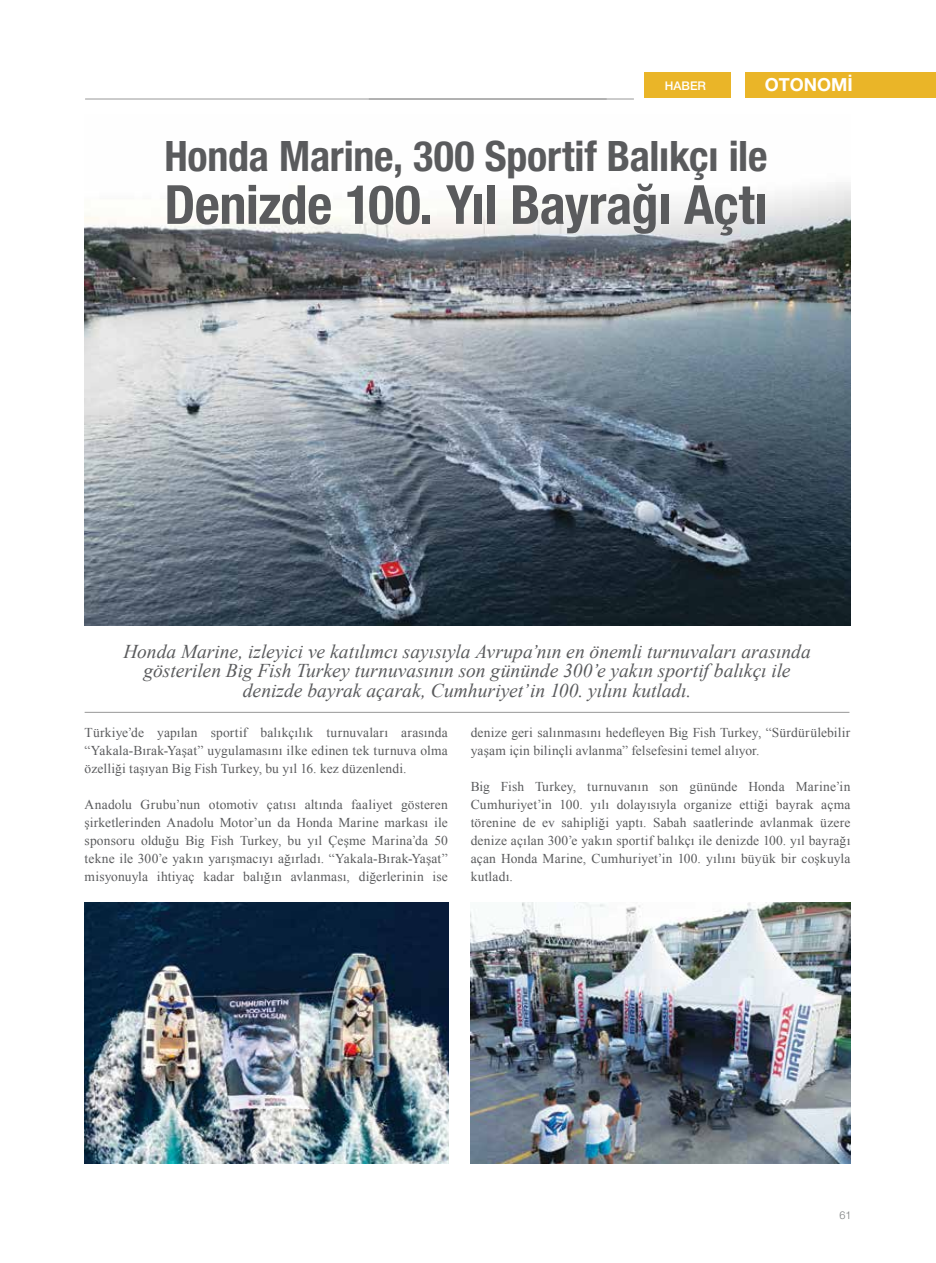
<style>
.page{position:relative;width:936px;height:1263px;background:#fff}
.page>*{position:absolute;margin:0;border:0;box-sizing:border-box;transform-origin:0 0}
.t1{font:700 condensed 54px "Helvetica Neue LT Pro";letter-spacing:-.01em;color:#5a5b5d}
.t2{font:700 condensed 42px "Helvetica Neue LT Pro";letter-spacing:-.005em;color:#5a5b5d}
.t3{font:italic 19.5px/19.5px "Times New Roman";color:#5a5b5d;text-align:center}
.t4{font:700 18px "Helvetica Neue LT Pro";color:#fff}
.t5{font:13.5px/18px "Times New Roman";letter-spacing:.01em;color:#5a5b5d;text-align:justify}
.t6{font:500 12px "Helvetica Neue LT Pro";color:#fff}
.t7{font:300 10.8px "Helvetica Neue LT Pro";color:#7a7c7e}
</style>
<div class="page">
<hr style="left:369px;top:99px;width:265px;height:1px;background:#989898">
<img style="left:85px;top:184px;width:765px;height:442px">
<hr style="left:85px;top:99px;width:521px;height:1px;background:#989898">
<hr style="left:85px;top:712px;width:764px;height:1px;background:#989898">
<img style="left:85px;top:902px;width:363px;height:262px">
<img style="left:470px;top:902px;width:380px;height:262px">
<div style="left:644px;top:73px;width:86px;height:25px;background:#eab528"></div>
<div style="left:745px;top:73px;width:190px;height:25px;background:#eab528"></div>
<p class="t6" style="left:665px;top:79px;width:43px">HABER</p>
<h3 class="t4" style="left:764px;top:74px;width:89px">OTONOMİ</h3>
<p class="t6" style="left:644px;top:79px;width:43px">HABER</p>
<h2 class="t2" style="left:164px;top:131px;width:604px">Honda Marine, 300 Sportif Balıkçı ile</h2>
<h1 class="t1" style="left:164px;top:172px;width:604px">Denizde 100. Yıl Bayrağı Açtı</h1>
<p class="t3" style="left:123px;top:641px;width:688px">Honda Marine, izleyici ve katılımcı sayısıyla Avrupa’nın en önemli turnuvaları arasında gösterilen Big Fish Turkey turnuvasının son gününde 300’e yakın sportif balıkçı ile denizde bayrak açarak, Cumhuriyet’in 100. yılını kutladı.</p>
<p class="t5" style="left:85px;top:723px;width:365px">Türkiye’de yapılan sportif balıkçılık turnuvaları arasında “Yakala-Bırak-Yaşat” uygulamasını ilke edinen tek turnuva olma özelliği taşıyan Big Fish Turkey, bu yıl 16. kez düzenlendi.</p>
<p class="t5" style="left:85px;top:795px;width:365px">Anadolu Grubu’nun otomotiv çatısı altında faaliyet gösteren şirketlerinden Anadolu Motor’un da Honda Marine markası ile sponsoru olduğu Big Fish Turkey, bu yıl Çeşme Marina’da 50 tekne ile 300’e yakın yarışmacıyı ağırladı. “Yakala-Bırak-Yaşat” misyonuyla ihtiyaç kadar balığın avlanması, diğerlerinin ise</p>
<p class="t5" style="left:470px;top:723px;width:381px">denize geri salınmasını hedefleyen Big Fish Turkey, “Sürdürülebilir yaşam için bilinçli avlanma” felsefesini temel alıyor.</p>
<p class="t5" style="left:470px;top:777px;width:381px">Big Fish Turkey, turnuvanın son gününde Honda Marine’in Cumhuriyet’in 100. yılı dolayısıyla organize ettiği bayrak açma törenine de ev sahipliği yaptı. Sabah saatlerinde avlanmak üzere denize açılan 300’e yakın sportif balıkçı ile denizde 100. yıl bayrağı açan Honda Marine, Cumhuriyet’in 100. yılını büyük bir coşkuyla kutladı.</p>
<p class="t7" style="left:839px;top:1209px;width:13px">61</p>
</div>
